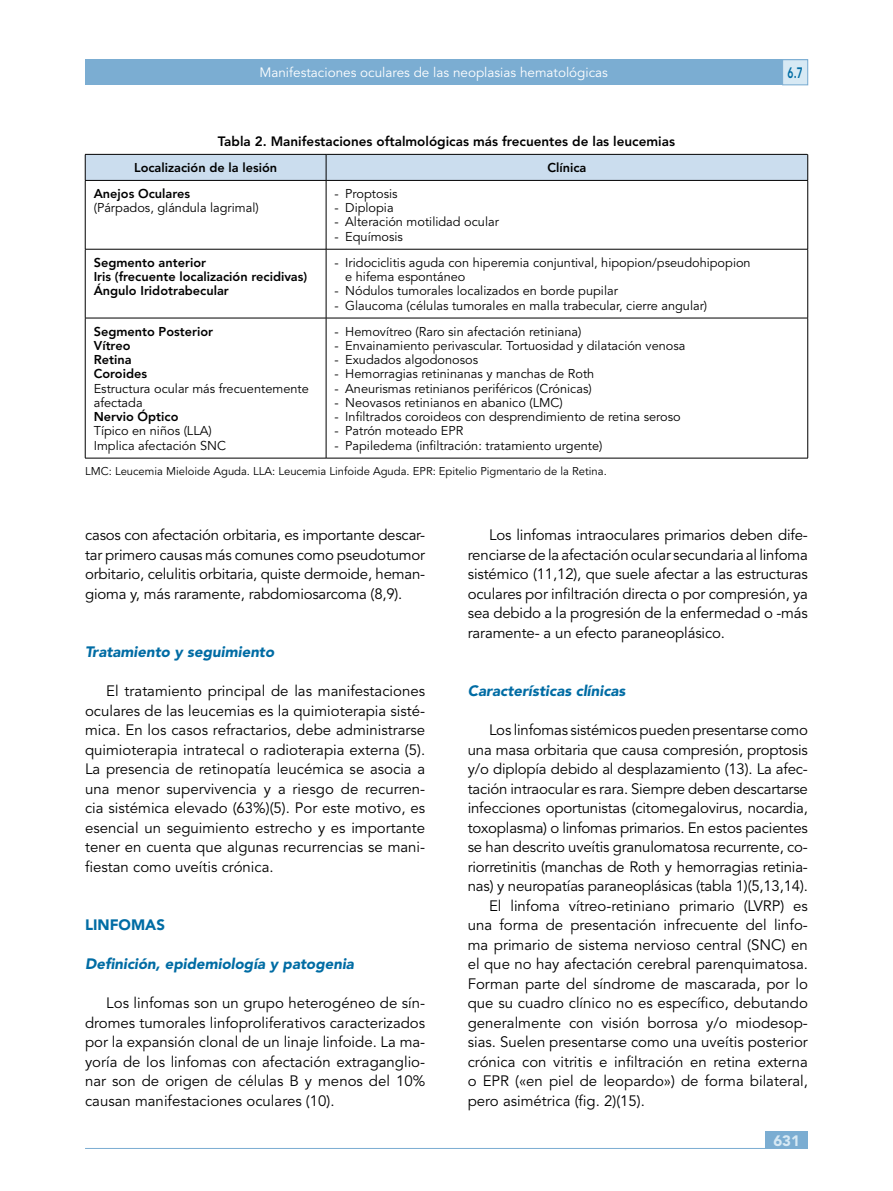
<style>
.page{position:relative;width:893px;height:1191px;background:#fff}
.page>*{position:absolute;margin:0;border:0;box-sizing:border-box;transform-origin:0 0}
.Texto_base{font:15px/19.5px "Avenir LT Std";letter-spacing:-.01em;color:#000;text-align:justify}
.Ladillo_2{font:italic 900 15px "Avenir LT Std";color:#006ca4}
.Ladillo_1{font:900 15px "Avenir LT Std";color:#006ca4}
.t1{font:900 15px "Avenir LT Std";color:#d7e9f4}
.t2{font:800 15px "Avenir LT Std";color:#006ca4;scale:.68 1}
.Titulo{font:800 13.5px "Avenir LT Std";color:#000}
.t3{font:13.5px "Avenir LT Std";color:#fff}
.Base__Izda{font:12.75px/14.2px "Avenir LT Std";color:#000}
.Encabezado__Izda{font:800 12.75px "Avenir LT Std";color:#000}
.Encabezado{font:800 12.75px "Avenir LT Std";color:#000}
.Pie{font:11.25px "Avenir LT Std";color:#000}
</style>
<div class="page">
<div style="left:765px;top:1131px;width:43px;height:17px;background:#7badd2"></div>
<div style="left:85px;top:60px;width:723px;height:25px;background:#7badd2"></div>
<div style="left:782px;top:60px;width:26px;height:25px;background:#d7e9f4;border:1px solid #7badd2"></div>
<hr style="left:85px;top:1148px;width:723px;height:1px;background:#7badd2">
<svg style="left:86px;top:181px;width:721px;height:277px"></svg>
<hr style="left:85px;top:180px;width:241px;height:1px;background:#000">
<hr style="left:326px;top:180px;width:482px;height:1px;background:#000">
<hr style="left:85px;top:458px;width:241px;height:1px;background:#000">
<hr style="left:326px;top:458px;width:482px;height:1px;background:#000">
<hr style="left:85px;top:181px;width:1px;height:68px;background:#000">
<hr style="left:85px;top:249px;width:241px;height:1px;background:#000">
<hr style="left:85px;top:249px;width:1px;height:69px;background:#000">
<hr style="left:85px;top:318px;width:241px;height:1px;background:#000">
<hr style="left:85px;top:318px;width:1px;height:140px;background:#000">
<svg style="left:85px;top:153px;width:723px;height:27px;background:#c3d4e4"></svg>
<hr style="left:326px;top:181px;width:1px;height:68px;background:#000">
<hr style="left:807px;top:181px;width:1px;height:68px;background:#000">
<hr style="left:326px;top:249px;width:482px;height:1px;background:#000">
<hr style="left:326px;top:249px;width:1px;height:69px;background:#000">
<hr style="left:807px;top:249px;width:1px;height:69px;background:#000">
<hr style="left:326px;top:318px;width:482px;height:1px;background:#000">
<hr style="left:326px;top:318px;width:1px;height:140px;background:#000">
<hr style="left:807px;top:318px;width:1px;height:140px;background:#000">
<p class="t3" style="left:259px;top:65px;width:350px">Manifestaciones oculares de las neoplasias hematológicas</p>
<p class="t2" style="left:788px;top:64px;width:24px">6.7</p>
<p class="Titulo" style="left:218px;top:133px;width:459px">Tabla 2. Manifestaciones oftalmológicas más frecuentes de las leucemias</p>
<p class="Encabezado" style="left:134px;top:160px;width:145px">Localización de la lesión</p>
<p class="Encabezado" style="left:547px;top:160px;width:40px">Clínica</p>
<p class="Encabezado__Izda" style="left:94px;top:186px;width:98px">Anejos Oculares</p>
<p class="Base__Izda" style="left:94px;top:201px;width:167px">(Párpados, glándula lagrimal)</p>
<p class="Base__Izda" style="left:335px;top:187px;width:65px">- Proptosis</p>
<p class="Base__Izda" style="left:335px;top:201px;width:61px">- Diplopia</p>
<p class="Base__Izda" style="left:335px;top:215px;width:166px">- Alteración motilidad ocular</p>
<p class="Base__Izda" style="left:335px;top:229px;width:70px">- Equímosis</p>
<p class="Encabezado__Izda" style="left:94px;top:255px;width:114px">Segmento anterior</p>
<p class="Encabezado__Izda" style="left:94px;top:269px;width:215px">Iris (frecuente localización recidivas)</p>
<p class="Encabezado__Izda" style="left:94px;top:283px;width:137px">Ángulo Iridotrabecular</p>
<p class="Base__Izda" style="left:345px;top:256px;width:407px;text-indent:-11px">- Iridociclitis aguda con hiperemia conjuntival, hipopion/pseudohipopion e hifema espontáneo</p>
<p class="Base__Izda" style="left:335px;top:284px;width:285px">- Nódulos tumorales localizados en borde pupilar</p>
<p class="Base__Izda" style="left:335px;top:298px;width:374px">- Glaucoma (células tumorales en malla trabecular, cierre angular)</p>
<p class="Base__Izda" style="left:335px;top:324px;width:248px">- Hemovítreo (Raro sin afectación retiniana)</p>
<p class="Base__Izda" style="left:335px;top:339px;width:352px">- Envainamiento perivascular. Tortuosidad y dilatación venosa</p>
<p class="Base__Izda" style="left:335px;top:353px;width:145px">- Exudados algodonosos</p>
<p class="Base__Izda" style="left:335px;top:367px;width:261px">- Hemorragias retininanas y manchas de Roth</p>
<p class="Base__Izda" style="left:335px;top:381px;width:259px">- Aneurismas retinianos periféricos (Crónicas)</p>
<p class="Base__Izda" style="left:335px;top:396px;width:230px">- Neovasos retinianos en abanico (LMC)</p>
<p class="Base__Izda" style="left:335px;top:410px;width:348px">- Infiltrados coroideos con desprendimiento de retina seroso</p>
<p class="Base__Izda" style="left:335px;top:424px;width:130px">- Patrón moteado EPR</p>
<p class="Base__Izda" style="left:335px;top:438px;width:269px">- Papiledema (infiltración: tratamiento urgente)</p>
<p class="Pie" style="left:85px;top:464px;width:523px">LMC: Leucemia Mieloide Aguda. LLA: Leucemia Linfoide Aguda. EPR: Epitelio Pigmentario de la Retina.</p>
<p class="Encabezado__Izda" style="left:94px;top:323px;width:121px">Segmento Posterior</p>
<p class="Encabezado__Izda" style="left:94px;top:338px;width:38px">Vítreo</p>
<p class="Encabezado__Izda" style="left:94px;top:352px;width:39px">Retina</p>
<p class="Encabezado__Izda" style="left:94px;top:366px;width:55px">Coroides</p>
<p class="Base__Izda" style="left:94px;top:381px;width:217px">Estructura ocular más frecuentemente afectada</p>
<p class="Encabezado__Izda" style="left:94px;top:409px;width:86px">Nervio Óptico</p>
<p class="Base__Izda" style="left:94px;top:424px;width:120px">Típico en niños (LLA)</p>
<p class="Base__Izda" style="left:94px;top:438px;width:134px">Implica afectación SNC</p>
<p class="Texto_base" style="left:85px;top:526px;width:342px">casos con afectación orbitaria, es importante descar&shy;tar primero causas más comunes como pseudotumor orbitario, celulitis orbitaria, quiste dermoide, heman&shy;gioma y, más raramente, rabdomiosarcoma (8,9).</p>
<p class="Ladillo_2" style="left:85px;top:643px;width:191px">Tratamiento y seguimiento</p>
<p class="Texto_base" style="left:85px;top:682px;width:342px;text-indent:21px">El tratamiento principal de las manifestaciones oculares de las leucemias es la quimioterapia sisté&shy;mica. En los casos refractarios, debe administrarse quimioterapia intratecal o radioterapia externa (5).<br>La presencia de retinopatía leucémica se asocia a una menor supervivencia y a riesgo de recurren&shy;cia sistémica elevado (63%)(5). Por este motivo, es esencial un seguimiento estrecho y es importante tener en cuenta que algunas recurrencias se mani&shy;fiestan como uveítis crónica.</p>
<p class="Ladillo_1" style="left:85px;top:916px;width:81px">LINFOMAS</p>
<p class="Ladillo_2" style="left:85px;top:955px;width:270px">Definición, epidemiología y patogenia</p>
<p class="Texto_base" style="left:85px;top:994px;width:342px;text-indent:21px">Los linfomas son un grupo heterogéneo de sín&shy;dromes tumorales linfoproliferativos caracterizados por la expansión clonal de un linaje linfoide. La ma&shy;yoría de los linfomas con afectación extraganglio&shy;nar son de origen de células B y menos del 10% causan manifestaciones oculares (10).</p>
<p class="Texto_base" style="left:468px;top:526px;width:342px;text-indent:21px">Los linfomas intraoculares primarios deben dife&shy;renciarse de la afectación ocular secundaria al linfoma sistémico (11,12), que suele afectar a las estructuras oculares por infiltración directa o por compresión, ya sea debido a la progresión de la enfermedad o -más raramente- a un efecto paraneoplásico.</p>
<p class="Ladillo_2" style="left:468px;top:682px;width:159px">Características clínicas</p>
<p class="Texto_base" style="left:468px;top:721px;width:342px;text-indent:21px">Los linfomas sistémicos pueden presentarse como una masa orbitaria que causa compresión, proptosis y/o diplopía debido al desplazamiento (13). La afec&shy;tación intraocular es rara. Siempre deben descartarse infecciones oportunistas (citomegalovirus, nocardia, toxoplasma) o linfomas primarios. En estos pacientes se han descrito uveítis granulomatosa recurrente, co&shy;riorretinitis (manchas de Roth y hemorragias retinia&shy;nas) y neuropatías paraneoplásicas (tabla 1)(5,13,14).</p>
<p class="Texto_base" style="left:468px;top:896px;width:342px;text-indent:21px">El linfoma vítreo-retiniano primario (LVRP) es una forma de presentación infrecuente del linfo&shy;ma primario de sistema nervioso central (SNC) en el que no hay afectación cerebral parenquimatosa.<br>Forman parte del síndrome de mascarada, por lo que su cuadro clínico no es específico, debutando generalmente con visión borrosa y/o miodesop&shy;sias. Suelen presentarse como una uveítis posterior crónica con vitritis e infiltración en retina externa o EPR («en piel de leopardo») de forma bilateral, pero asimétrica (fig. 2)(15).</p>
<p class="t1" style="left:773px;top:1131px;width:28px">631</p>
</div>
